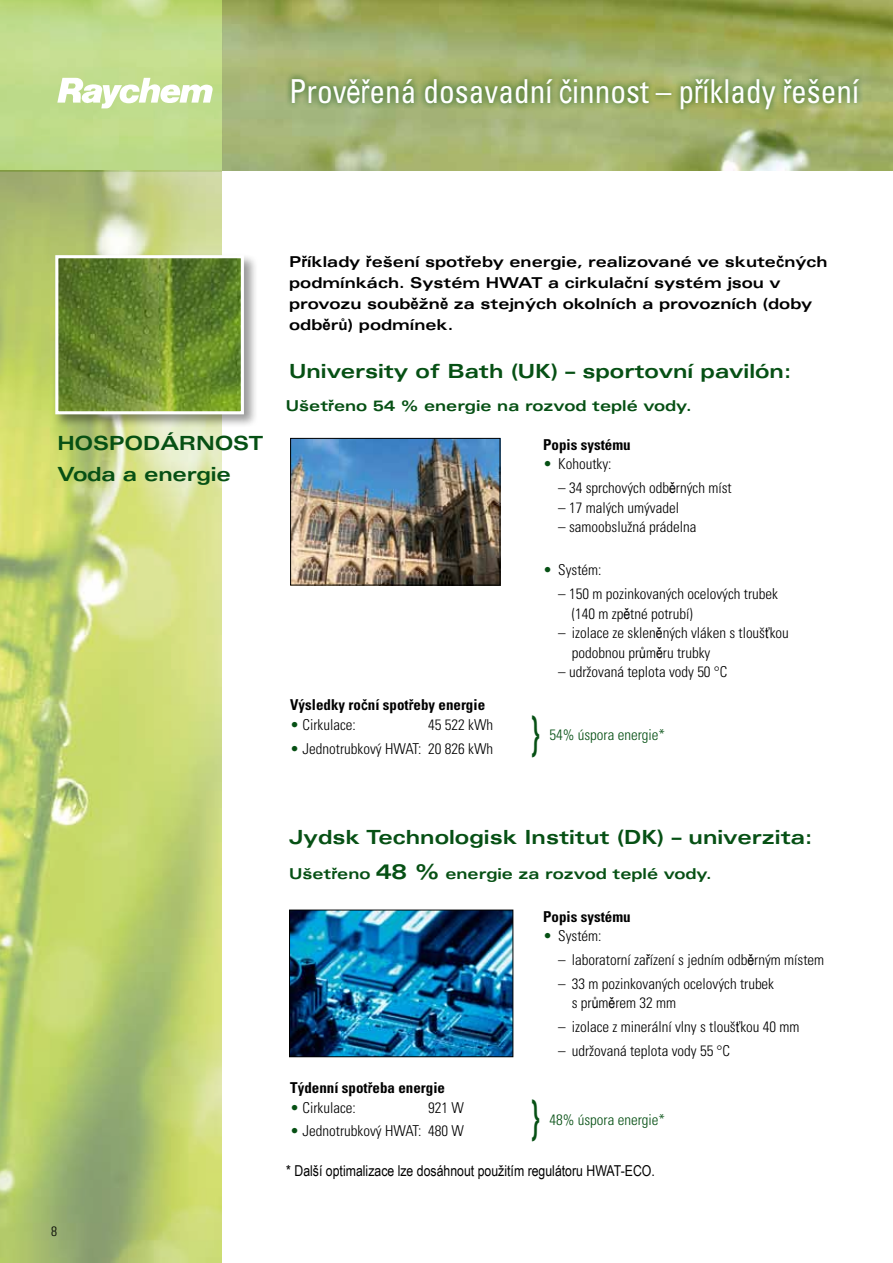
<style>
.page{position:relative;width:893px;height:1263px;background:#fff}
.page>*{position:absolute;margin:0;border:0;box-sizing:border-box;transform-origin:0 0}
.t1{font:700 46.5px "Univers";color:#065014;scale:.42 1}
.t2{font:condensed 33px "Univers";color:#fff;scale:.95 1}
.t3{font:700 expanded 19.5px/31.3px "Univers";color:#065014}
.t4{font:300 condensed 15px/19.5px "Univers";color:#000}
.t5{font:700 expanded 15px/21px "Univers";color:#000}
.t6{font:700 condensed 15px "Univers";color:#000}
.t7{font:700 expanded 15px "Univers";color:#065014}
.t8{font:15px "Arial Narrow";color:#000}
.t9{font:300 condensed 15px "Univers";color:#065014}
.t10{font:300 condensed 13.5px "Univers";color:#000}
.s1{font-family:"Arial Narrow";font-stretch:normal}
.s2{font-family:"Arial";font-stretch:normal}
.s3{color:#065014}
.s4{font-family:"Arial Narrow";font-weight:400;font-stretch:normal}
.s5{font-size:21px}
</style>
<div class="page">
<img style="left:221px;top:0;width:672px;height:170px">
<svg style="left:0;top:0;width:221px;height:170px;background:#bfdb8a"></svg>
<svg style="left:57px;top:78px;width:156px;height:30px"></svg>
<img style="left:0;top:170px;width:221px;height:1093px">
<div style="left:53px;top:253px;width:205px;height:175px;background:#000;opacity:.4"></div>
<img style="left:59px;top:259px;width:181px;height:151px">
<div style="left:55px;top:255px;width:189px;height:159px;border:3px solid #fff"></div>
<img style="left:292px;top:440px;width:206px;height:143px">
<div style="left:290px;top:438px;width:210px;height:147px;border:1px solid #000"></div>
<img style="left:291px;top:912px;width:220px;height:143px">
<div style="left:289px;top:910px;width:224px;height:147px;border:1px solid #000"></div>
<div style="left:285px;top:72px;width:580px;height:44px;background:#065014;opacity:.9"></div>
<h2 class="t2" style="left:289px;top:70px;width:601px">Prov<span class="s1">ěř</span>ená dosavadní <span class="s1">č</span>innost – p<span class="s1">ř</span>íklady <span class="s1">ř</span>ešení</h2>
<h3 class="t3" style="left:57px;top:427px;width:207px">HOSPODÁRNOST<br>Voda a energie</h3>
<p class="t5" style="left:289px;top:252px;width:540px">P<span class="s2">ř</span>íklady <span class="s2">ř</span>ešení spot<span class="s2">ř</span>eby energie, realizované ve skute<span class="s2">č</span>ných podmínkách. Systém HWAT a cirkula<span class="s2">č</span>ní systém jsou v provozu soub<span class="s2">ě</span>žn<span class="s2">ě</span> za stejných okolních a provozních (doby odb<span class="s2">ě</span>r<span class="s2">ů</span>) podmínek.</p>
<h3 class="t3" style="left:289px;top:355px;width:504px">University of Bath (UK) – sportovní pavilón:</h3>
<p class="t7" style="left:286px;top:397px;width:407px">Ušet<span class="s2">ř</span>eno 54 % energie na rozvod teplé vody.</p>
<p class="t6" style="left:290px;top:696px;width:196px">Výsledky ro<span class="s1">č</span>ní spot<span class="s1">ř</span>eby energie</p>
<p class="t4" style="left:290px;top:715px;width:67px"><span class="s3">•</span> Cirkulace:</p>
<p class="t4" style="left:428px;top:715px;width:66px">45 522 kWh</p>
<p class="t4" style="left:290px;top:739px;width:204px"><span class="s3">•</span> Jednotrubkový HWAT: 20 826 kWh</p>
<p class="t6" style="left:543px;top:435px;width:89px">Popis systému</p>
<p class="t4" style="left:543px;top:454px;width:70px"><span class="s3">•</span> Kohoutky:</p>
<p class="t4" style="left:558px;top:478px;width:175px">– 34 sprchových odb<span class="s4">ě</span>rných míst</p>
<p class="t4" style="left:558px;top:498px;width:122px">– 17 malých umývadel</p>
<p class="t4" style="left:558px;top:517px;width:140px">– samoobslužná prádelna</p>
<p class="t4" style="left:543px;top:560px;width:60px"><span class="s3">•</span> Systém:</p>
<p class="t4" style="left:572px;top:584px;width:208px;text-indent:-14px">– 150 m pozinkovaných ocelových trubek (140 m zp<span class="s4">ě</span>tné potrubí)</p>
<p class="t4" style="left:572px;top:623px;width:219px;text-indent:-14px">– izolace ze sklen<span class="s4">ě</span>ných vláken s tlouš<span class="s4">ť</span>kou podobnou pr<span class="s4">ů</span>m<span class="s4">ě</span>ru trubky</p>
<p class="t4" style="left:558px;top:662px;width:171px">– udržovaná teplota vody 50 °C</p>
<h1 class="t1" style="left:533px;top:705px;width:17px">}</h1>
<p class="t9" style="left:549px;top:726px;width:117px">54% úspora energie*</p>
<p class="t10" style="left:51px;top:1223px;width:7px">8</p>
<h3 class="t3" style="left:289px;top:821px;width:525px">Jydsk Technologisk Institut (DK) – univerzita:</h3>
<p class="t7" style="left:289px;top:865px;width:424px">Ušet<span class="s2">ř</span>eno <span class="s5">48 %</span> energie za rozvod teplé vody.</p>
<p class="t6" style="left:543px;top:907px;width:89px">Popis systému</p>
<p class="t4" style="left:543px;top:926px;width:60px"><span class="s3">•</span> Systém:</p>
<p class="t4" style="left:558px;top:950px;width:267px">– laboratorní za<span class="s4">ř</span>ízení s jedním odb<span class="s4">ě</span>rným místem</p>
<p class="t4" style="left:572px;top:973px;width:204px;text-indent:-14px">– 33 m pozinkovaných ocelových trubek s pr<span class="s4">ů</span>m<span class="s4">ě</span>rem 32 mm</p>
<p class="t4" style="left:558px;top:1017px;width:243px">– izolace z minerální vlny s tlouš<span class="s4">ť</span>kou 40 mm</p>
<p class="t4" style="left:558px;top:1040px;width:173px">– udržovaná teplota vody 55 °C</p>
<p class="t6" style="left:290px;top:1078px;width:156px">Týdenní spot<span class="s1">ř</span>eba energie</p>
<p class="t4" style="left:290px;top:1097px;width:67px"><span class="s3">•</span> Cirkulace:</p>
<p class="t4" style="left:428px;top:1097px;width:37px">921 W</p>
<p class="t4" style="left:290px;top:1121px;width:175px"><span class="s3">•</span> Jednotrubkový HWAT: 480 W</p>
<h1 class="t1" style="left:533px;top:1089px;width:17px">}</h1>
<p class="t9" style="left:549px;top:1110px;width:117px">48% úspora energie*</p>
<p class="t8" style="left:286px;top:1160px;width:370px">* Další optimalizace lze dosáhnout použitím regulátoru HWAT-ECO.</p>
</div>
